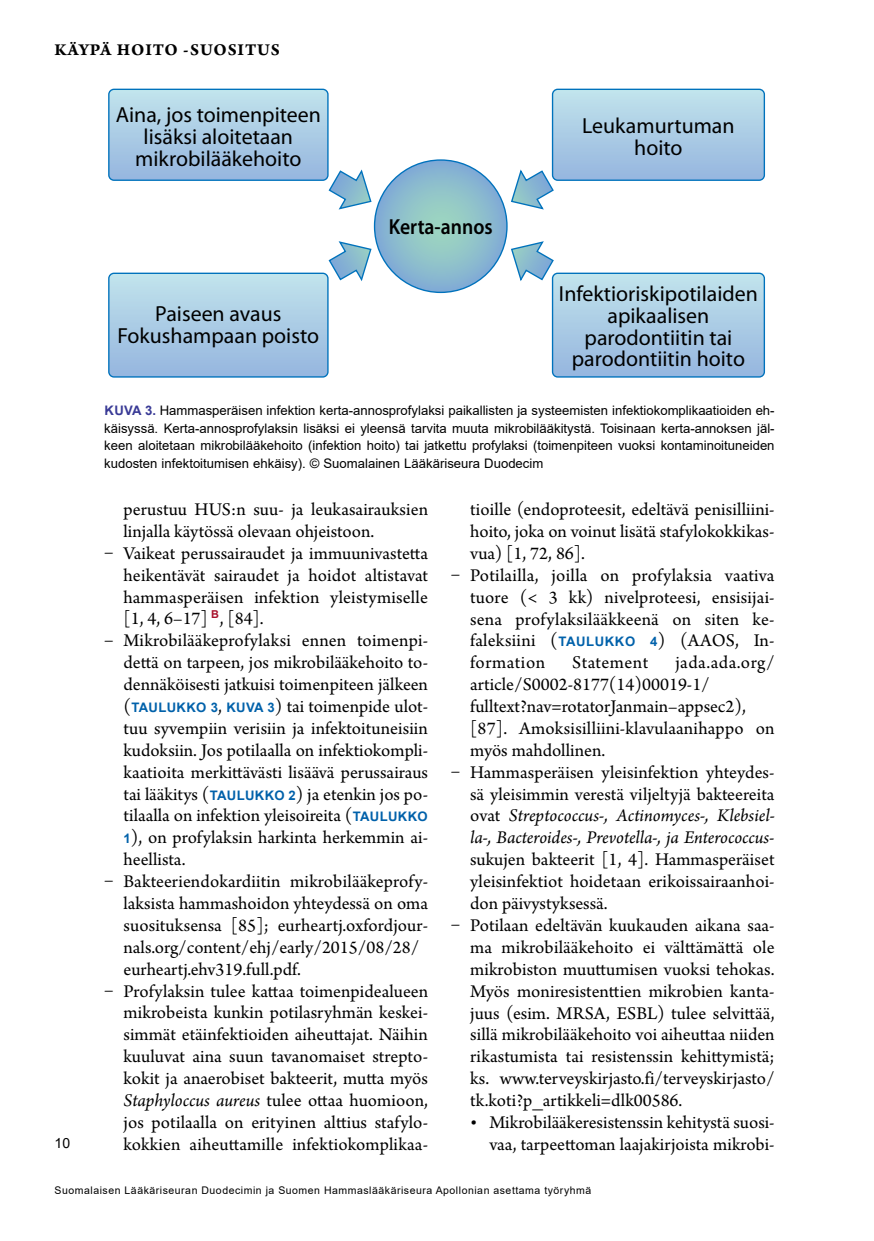
<style>
.page{position:relative;width:874px;height:1241px;background:#fff}
.page>*{position:absolute;margin:0;border:0;box-sizing:border-box;transform-origin:0 0}
.t1{font:21.88px/21.9px "Myriad Pro";color:#000;text-align:center}
.t2{font:600 21.88px "Myriad Pro";color:#000;scale:.9 1}
.t3{font:18.9px/21.9px "Arno Pro";color:#000;text-align:justify}
.t4{font:18.9px "Arno Pro";letter-spacing:.025em;color:#000}
.t5{font:17.5px "Arno Pro Bold Sm Text";letter-spacing:.05em;color:#000}
.t6{font:14px "Arial";color:#000}
.t7{font:13.12px/17.5px "Arial";color:#000;text-align:justify}
.t8{font:10.5px "Arial";letter-spacing:.05em;color:#000}
.s1{font-weight:700;color:#393a96}
.s2{font-family:"Arial";font-weight:700;font-size:13.12px;color:#0061aa}
.s3{font-style:italic}
</style>
<div class="page">
<svg style="left:374px;top:160px;width:132px;height:132px;background:#89bbcc"></svg>
<svg style="left:511px;top:241px;width:253px;height:136px"></svg>
<svg style="left:109px;top:241px;width:263px;height:136px"></svg>
<svg style="left:109px;top:89px;width:263px;height:121px"></svg>
<svg style="left:511px;top:89px;width:253px;height:121px"></svg>
<p class="t5" style="left:55px;top:39px;width:226px">KÄYPÄ HOITO -SUOSITUS</p>
<p class="t1" style="left:116px;top:104px;width:206px">Aina, jos toimenpiteen lisäksi aloitetaan mikrobilääkehoito</p>
<p class="t1" style="left:117px;top:302px;width:203px">Paiseen avaus<br>Fokushampaan poisto</p>
<p class="t2" style="left:388px;top:212px;width:117px">Kerta-annos</p>
<p class="t1" style="left:582px;top:115px;width:154px">Leukamurtuman hoito</p>
<p class="t1" style="left:558px;top:282px;width:200px">Infektioriskipotilaiden apikaalisen parodontiitin tai parodontiitin hoito</p>
<p class="t6" style="left:55px;top:1133px;width:17px">10</p>
<p class="t7" style="left:104px;top:401px;width:671px"><span class="s1">KUVA 3.</span> Hammasperäisen infektion kerta-annosprofylaksi paikallisten ja systeemisten infektiokomplikaatioiden eh&shy;käisyssä. Kerta-annosprofylaksin lisäksi ei yleensä tarvita muuta mikrobilääkitystä. Toisinaan kerta-annoksen jäl&shy;keen aloitetaan mikrobilääkehoito (infektion hoito) tai jatkettu profylaksi (toimenpiteen vuoksi kontaminoituneiden kudosten infektoitumisen ehkäisy). © Suomalainen Lääkäriseura Duodecim</p>
<p class="t3" style="left:123px;top:499px;width:306px">perustuu HUS:n suu- ja leukasairauksien linjalla käytössä olevaan ohjeistoon.</p>
<p class="t3" style="left:123px;top:543px;width:306px;text-indent:-19px">– Vaikeat perussairaudet ja immuunivastetta heikentävät sairaudet ja hoidot altistavat hammasperäisen infektion yleistymiselle [1, 4, 6–17] <sup>B</sup>, [84].</p>
<p class="t3" style="left:123px;top:630px;width:306px;text-indent:-19px">– Mikrobilääkeprofylaksi ennen toimenpi&shy;dettä on tarpeen, jos mikrobilääkehoito to&shy;dennäköisesti jatkuisi toimenpiteen jälkeen (<span class="s2">TAULUKKO 3</span>, <span class="s2">KUVA 3</span>) tai toimenpide ulot&shy;tuu syvempiin verisiin ja infektoituneisiin kudoksiin. Jos potilaalla on infektiokompli&shy;kaatioita merkittävästi lisäävä perussairaus tai lääkitys (<span class="s2">TAULUKKO 2</span>) ja etenkin jos po&shy;tilaalla on infektion yleisoireita (<span class="s2">TAULUKKO 1</span>), on profylaksin harkinta herkemmin ai&shy;heellista.</p>
<p class="t3" style="left:123px;top:871px;width:306px;text-align:left;text-indent:-19px">– Bakteeriendokardiitin mikrobilääkeprofy&shy;laksista hammashoidon yhteydessä on oma suosituksensa [85]; eurheartj.oxfordjour&shy;nals.org/content/ehj/early/2015/08/28/ eurheartj.ehv319.full.pdf.</p>
<p class="t3" style="left:123px;top:980px;width:306px;text-indent:-19px">– Profylaksin tulee kattaa toimenpidealueen mikrobeista kunkin potilasryhmän keskei&shy;simmät etäinfektioiden aiheuttajat. Näihin kuuluvat aina suun tavanomaiset strepto&shy;kokit ja anaerobiset bakteerit, mutta myös <span class="s3">Staphyloccus aureus</span> tulee ottaa huomioon, jos potilaalla on erityinen alttius stafylo&shy;kokkien aiheuttamille infektiokomplikaa-</p>
<p class="t3" style="left:470px;top:499px;width:306px">tioille (endoproteesit, edeltävä penisilliini&shy;hoito, joka on voinut lisätä stafylokokkikas&shy;vua) [1, 72, 86].</p>
<p class="t3" style="left:470px;top:565px;width:306px;text-indent:-19px">– Potilailla, joilla on profylaksia vaativa tuore (&lt; 3 kk) nivelproteesi, ensisijai&shy;sena profylaksilääkkeenä on siten ke&shy;faleksiini (<span class="s2">TAULUKKO 4</span>) (AAOS, In&shy;formation</p>
<p class="t3" style="left:470px;top:652px;width:306px;text-align:left;text-indent:205px">jada.ada.org/ article/S0002-8177(14)00019-1/ fulltext?nav=rotatorJanmain–appsec2), [87]. Amoksisilliini-klavulaanihappo on myös mahdollinen.</p>
<p class="t3" style="left:470px;top:762px;width:306px;text-indent:-19px">– Hammasperäisen yleisinfektion yhteydes&shy;sä yleisimmin verestä viljeltyjä bakteereita ovat <span class="s3">Streptococcus-, Actinomyces-, Klebsiel&shy;la-, Bacteroides-, Prevotella-, ja Enterococcus&shy;</span>sukujen bakteerit [1, 4]. Hammasperäiset yleisinfektiot hoidetaan erikoissairaanhoi&shy;don päivystyksessä.</p>
<p class="t3" style="left:470px;top:915px;width:306px;text-indent:-19px">– Potilaan edeltävän kuukauden aikana saa&shy;ma mikrobilääkehoito ei välttämättä ole mikrobiston muuttumisen vuoksi tehokas.<br>Myös moniresistenttien mikrobien kanta&shy;juus (esim. MRSA, ESBL) tulee selvittää, sillä mikrobilääkehoito voi aiheuttaa niiden rikastumista tai resistenssin kehittymistä; ks. www.terveyskirjasto.fi/terveyskirjasto/ tk.koti?p_artikkeli=dlk00586.</p>
<p class="t3" style="left:470px;top:1112px;width:306px;text-align:right">• Mikrobilääkeresistenssin kehitystä suosi&shy;vaa, tarpeettoman laajakirjoista mikrobi-</p>
<p class="t4" style="left:572px;top:651px;width:78px">Statement</p>
<p class="t8" style="left:55px;top:1182px;width:538px">Suomalaisen Lääkäriseuran Duodecimin ja Suomen Hammaslääkäriseura Apollonian asettama työryhmä</p>
</div>
